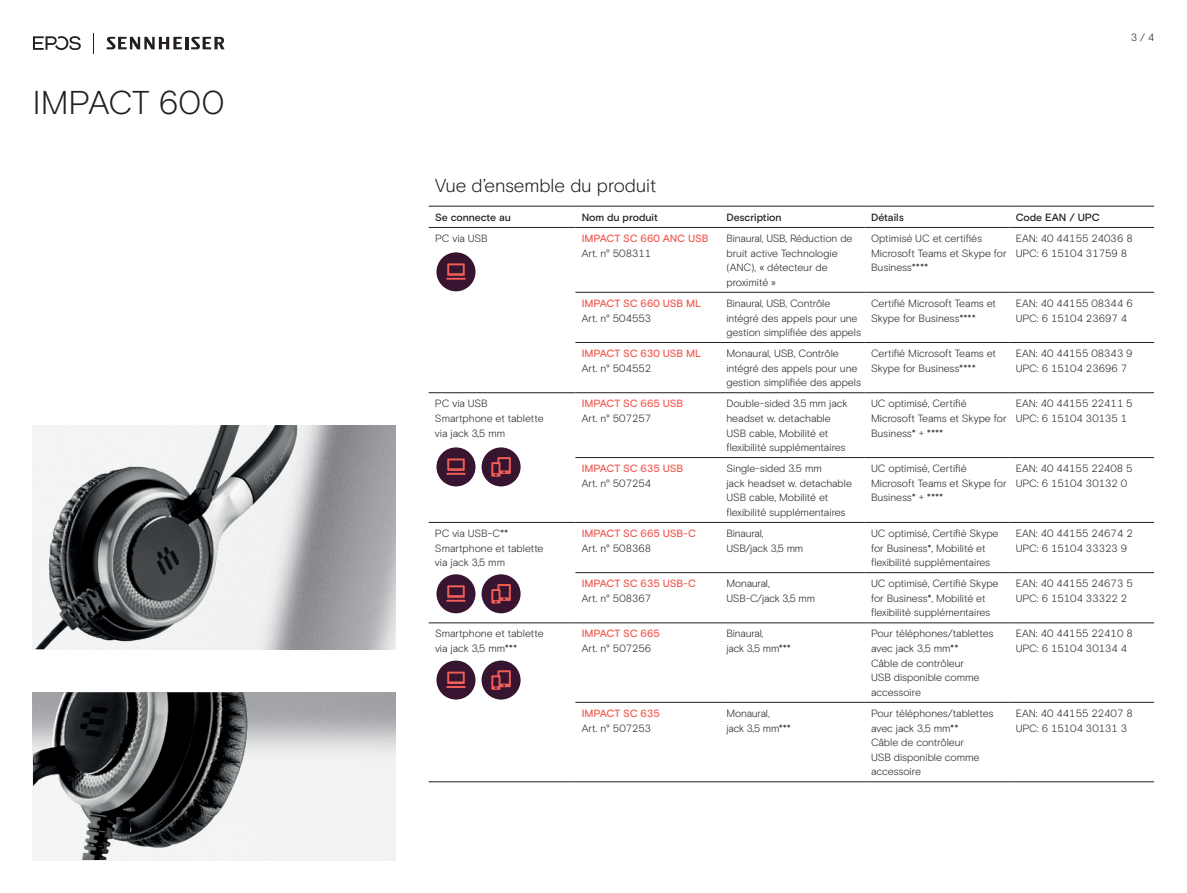
<style>
.page{position:relative;width:1187px;height:893px;background:#fff}
.page>*{position:absolute;margin:0;border:0;box-sizing:border-box;transform-origin:0 0}
.t1{font:300 33px "EPOS Basis";letter-spacing:-.015em;color:#231f20}
.t2{font:300 18.75px "EPOS Basis";color:#231f20}
.t3{font:300 10.5px/14.7px "EPOS Basis";color:#231f20}
.t4{font:500 10.5px "EPOS Basis";letter-spacing:-.01em;color:#f15e56}
.t5{font:300 10.5px/14.7px "EPOS Basis";letter-spacing:-.02em;color:#231f20}
.t6{font:500 10.5px "EPOS Basis";color:#231f20}
</style>
<div class="page">
<img style="left:33px;top:425px;width:328px;height:224px">
<img style="left:33px;top:692px;width:221px;height:168px">
<hr style="left:720px;top:227px;width:144px;height:1px;background:#231f20">
<hr style="left:1009px;top:227px;width:144px;height:1px;background:#231f20">
<hr style="left:575px;top:392px;width:145px;height:1px;background:#231f20">
<hr style="left:720px;top:392px;width:144px;height:1px;background:#231f20">
<hr style="left:1009px;top:392px;width:144px;height:1px;background:#231f20">
<hr style="left:575px;top:522px;width:145px;height:1px;background:#231f20">
<hr style="left:720px;top:522px;width:144px;height:1px;background:#231f20">
<hr style="left:1009px;top:522px;width:144px;height:1px;background:#231f20">
<hr style="left:575px;top:623px;width:145px;height:1px;background:#231f20">
<hr style="left:1009px;top:623px;width:144px;height:1px;background:#231f20">
<hr style="left:575px;top:781px;width:145px;height:1px;background:#231f20">
<hr style="left:1009px;top:781px;width:144px;height:1px;background:#231f20">
<hr style="left:864px;top:206px;width:145px;height:1px;background:#231f20">
<hr style="left:1009px;top:206px;width:144px;height:1px;background:#231f20">
<hr style="left:575px;top:227px;width:145px;height:1px;background:#231f20">
<hr style="left:864px;top:227px;width:145px;height:1px;background:#231f20">
<hr style="left:428px;top:227px;width:147px;height:1px;background:#231f20">
<hr style="left:428px;top:392px;width:147px;height:1px;background:#231f20">
<hr style="left:428px;top:522px;width:147px;height:1px;background:#231f20">
<hr style="left:428px;top:623px;width:147px;height:1px;background:#231f20">
<hr style="left:428px;top:206px;width:147px;height:1px;background:#231f20">
<hr style="left:575px;top:206px;width:145px;height:1px;background:#231f20">
<hr style="left:720px;top:206px;width:144px;height:1px;background:#231f20">
<hr style="left:864px;top:392px;width:145px;height:1px;background:#231f20">
<hr style="left:864px;top:522px;width:145px;height:1px;background:#231f20">
<hr style="left:864px;top:572px;width:145px;height:1px;background:#231f20">
<hr style="left:864px;top:781px;width:145px;height:1px;background:#231f20">
<hr style="left:864px;top:292px;width:145px;height:1px;background:#231f20">
<hr style="left:864px;top:457px;width:145px;height:1px;background:#231f20">
<hr style="left:864px;top:623px;width:145px;height:1px;background:#231f20">
<hr style="left:575px;top:292px;width:145px;height:1px;background:#231f20">
<hr style="left:720px;top:292px;width:144px;height:1px;background:#231f20">
<hr style="left:575px;top:457px;width:145px;height:1px;background:#231f20">
<hr style="left:720px;top:457px;width:144px;height:1px;background:#231f20">
<hr style="left:575px;top:572px;width:145px;height:1px;background:#231f20">
<hr style="left:575px;top:702px;width:145px;height:1px;background:#231f20">
<hr style="left:1009px;top:292px;width:144px;height:1px;background:#231f20">
<hr style="left:1009px;top:457px;width:144px;height:1px;background:#231f20">
<hr style="left:1009px;top:572px;width:144px;height:1px;background:#231f20">
<hr style="left:1009px;top:702px;width:144px;height:1px;background:#231f20">
<hr style="left:575px;top:342px;width:145px;height:1px;background:#231f20">
<hr style="left:720px;top:342px;width:144px;height:1px;background:#231f20">
<hr style="left:1009px;top:342px;width:144px;height:1px;background:#231f20">
<hr style="left:428px;top:781px;width:147px;height:1px;background:#231f20">
<hr style="left:720px;top:572px;width:144px;height:1px;background:#231f20">
<hr style="left:720px;top:623px;width:144px;height:1px;background:#231f20">
<hr style="left:720px;top:702px;width:144px;height:1px;background:#231f20">
<hr style="left:720px;top:781px;width:144px;height:1px;background:#231f20">
<hr style="left:864px;top:342px;width:145px;height:1px;background:#231f20">
<hr style="left:864px;top:702px;width:145px;height:1px;background:#231f20">
<svg style="left:93px;top:33px;width:1px;height:20px"></svg>
<svg style="left:107px;top:37px;width:118px;height:12px"></svg>
<svg style="left:33px;top:36px;width:48px;height:14px"></svg>
<div style="left:436px;top:252px;width:39px;height:39px;background:#371430;border-radius:50%"></div>
<svg style="left:446px;top:263px;width:19px;height:17px"></svg>
<div style="left:436px;top:447px;width:39px;height:39px;background:#371430;border-radius:50%"></div>
<svg style="left:446px;top:458px;width:19px;height:17px"></svg>
<div style="left:481px;top:447px;width:39px;height:39px;background:#371430;border-radius:50%"></div>
<svg style="left:491px;top:457px;width:20px;height:20px"></svg>
<div style="left:436px;top:574px;width:39px;height:39px;background:#371430;border-radius:50%"></div>
<svg style="left:446px;top:585px;width:19px;height:17px"></svg>
<div style="left:481px;top:574px;width:39px;height:39px;background:#371430;border-radius:50%"></div>
<svg style="left:491px;top:584px;width:20px;height:20px"></svg>
<div style="left:436px;top:661px;width:39px;height:39px;background:#371430;border-radius:50%"></div>
<svg style="left:446px;top:672px;width:19px;height:16px"></svg>
<div style="left:481px;top:661px;width:39px;height:39px;background:#371430;border-radius:50%"></div>
<svg style="left:491px;top:670px;width:20px;height:20px"></svg>
<h1 class="t1" style="left:33px;top:83px;width:193px">IMPACT 600</h1>
<p class="t3" style="left:1131px;top:30px;width:24px">3 / 4</p>
<h2 class="t2" style="left:435px;top:174px;width:223px">Vue d’ensemble du produit</h2>
<p class="t6" style="left:435px;top:211px;width:77px">Se connecte au</p>
<p class="t6" style="left:581px;top:211px;width:77px">Nom du produit</p>
<p class="t6" style="left:726px;top:211px;width:57px">Description</p>
<p class="t6" style="left:871px;top:211px;width:34px">Détails</p>
<p class="t6" style="left:1015px;top:211px;width:86px">Code EAN / UPC</p>
<p class="t3" style="left:435px;top:231px;width:54px">PC via USB</p>
<p class="t4" style="left:581px;top:232px;width:128px">IMPACT SC 660 ANC USB</p>
<p class="t3" style="left:581px;top:246px;width:71px">Art. n° 508311</p>
<p class="t3" style="left:726px;top:231px;width:128px">Binaural, USB, Réduction de bruit active Technologie (ANC), « détecteur de proximité »</p>
<p class="t3" style="left:871px;top:231px;width:137px">Optimisé UC et certifiés<br>Microsoft Teams et Skype for<br>Business****</p>
<p class="t3" style="left:1015px;top:231px;width:118px">EAN: 40 44155 24036 8<br>UPC: 6 15104 31759 8</p>
<p class="t4" style="left:581px;top:297px;width:121px">IMPACT SC 660 USB ML</p>
<p class="t3" style="left:581px;top:311px;width:71px">Art. n° 504553</p>
<p class="t3" style="left:726px;top:296px;width:136px">Binaural, USB, Contrôle intégré des appels pour une gestion simplifiée des appels</p>
<p class="t3" style="left:871px;top:296px;width:126px">Certifié Microsoft Teams et<br>Skype for Business****</p>
<p class="t3" style="left:1015px;top:296px;width:118px">EAN: 40 44155 08344 6<br>UPC: 6 15104 23697 4</p>
<p class="t4" style="left:581px;top:347px;width:121px">IMPACT SC 630 USB ML</p>
<p class="t3" style="left:581px;top:361px;width:71px">Art. n° 504552</p>
<p class="t3" style="left:726px;top:346px;width:136px">Monaural, USB, Contrôle intégré des appels pour une gestion simplifiée des appels</p>
<p class="t3" style="left:871px;top:346px;width:126px">Certifié Microsoft Teams et<br>Skype for Business****</p>
<p class="t3" style="left:1015px;top:346px;width:118px">EAN: 40 44155 08343 9<br>UPC: 6 15104 23696 7</p>
<p class="t3" style="left:435px;top:396px;width:110px">PC via USB<br>Smartphone et tablette via jack 3,5 mm</p>
<p class="t4" style="left:581px;top:397px;width:103px">IMPACT SC 665 USB</p>
<p class="t3" style="left:581px;top:411px;width:71px">Art. n° 507257</p>
<p class="t3" style="left:726px;top:396px;width:123px">Double-sided 3.5 mm jack headset w. detachable<br>USB cable, Mobilité et flexibilité supplémentaires</p>
<p class="t3" style="left:871px;top:396px;width:137px">UC optimisé, Certifié<br>Microsoft Teams et Skype for<br>Business* + ****</p>
<p class="t3" style="left:1015px;top:396px;width:118px">EAN: 40 44155 22411 5<br>UPC: 6 15104 30135 1</p>
<p class="t4" style="left:581px;top:462px;width:103px">IMPACT SC 635 USB</p>
<p class="t3" style="left:581px;top:476px;width:71px">Art. n° 507254</p>
<p class="t3" style="left:726px;top:461px;width:127px">Single-sided 3.5 mm<br>jack headset w. detachable<br>USB cable, Mobilité et flexibilité supplémentaires</p>
<p class="t3" style="left:871px;top:461px;width:137px">UC optimisé, Certifié<br>Microsoft Teams et Skype for<br>Business* + ****</p>
<p class="t3" style="left:1015px;top:461px;width:118px">EAN: 40 44155 22408 5<br>UPC: 6 15104 30132 0</p>
<p class="t3" style="left:435px;top:526px;width:110px">PC via USB-C**<br>Smartphone et tablette via jack 3,5 mm</p>
<p class="t4" style="left:581px;top:527px;width:116px">IMPACT SC 665 USB-C</p>
<p class="t3" style="left:581px;top:541px;width:71px">Art. n° 508368</p>
<p class="t5" style="left:726px;top:526px;width:78px">Binaural,<br>USB/jack 3,5 mm</p>
<p class="t3" style="left:871px;top:526px;width:129px">UC optimisé, Certifié Skype for Business*, Mobilité et flexibilité supplémentaires</p>
<p class="t3" style="left:1015px;top:526px;width:118px">EAN: 40 44155 24674 2<br>UPC: 6 15104 33323 9</p>
<p class="t4" style="left:581px;top:577px;width:116px">IMPACT SC 635 USB-C</p>
<p class="t3" style="left:581px;top:591px;width:71px">Art. n° 508367</p>
<p class="t5" style="left:726px;top:576px;width:90px">Monaural,<br>USB-C/jack 3,5 mm</p>
<p class="t3" style="left:871px;top:576px;width:129px">UC optimisé, Certifié Skype for Business*, Mobilité et flexibilité supplémentaires</p>
<p class="t3" style="left:1015px;top:576px;width:118px">EAN: 40 44155 24673 5<br>UPC: 6 15104 33322 2</p>
<p class="t3" style="left:435px;top:626px;width:110px">Smartphone et tablette via jack 3,5 mm***</p>
<p class="t4" style="left:581px;top:628px;width:80px">IMPACT SC 665</p>
<p class="t3" style="left:581px;top:641px;width:71px">Art. n° 507256</p>
<p class="t3" style="left:726px;top:626px;width:66px">Binaural,<br>jack 3,5 mm***</p>
<p class="t3" style="left:871px;top:626px;width:124px">Pour téléphones/tablettes avec jack 3,5 mm**<br>Câble de contrôleur<br>USB disponible comme accessoire</p>
<p class="t3" style="left:1015px;top:627px;width:118px">EAN: 40 44155 22410 8<br>UPC: 6 15104 30134 4</p>
<p class="t4" style="left:581px;top:707px;width:80px">IMPACT SC 635</p>
<p class="t3" style="left:581px;top:721px;width:71px">Art. n° 507253</p>
<p class="t5" style="left:726px;top:706px;width:66px">Monaural,<br>jack 3,5 mm***</p>
<p class="t3" style="left:871px;top:706px;width:124px">Pour téléphones/tablettes avec jack 3,5 mm**<br>Câble de contrôleur<br>USB disponible comme accessoire</p>
<p class="t3" style="left:1015px;top:706px;width:118px">EAN: 40 44155 22407 8<br>UPC: 6 15104 30131 3</p>
</div>
